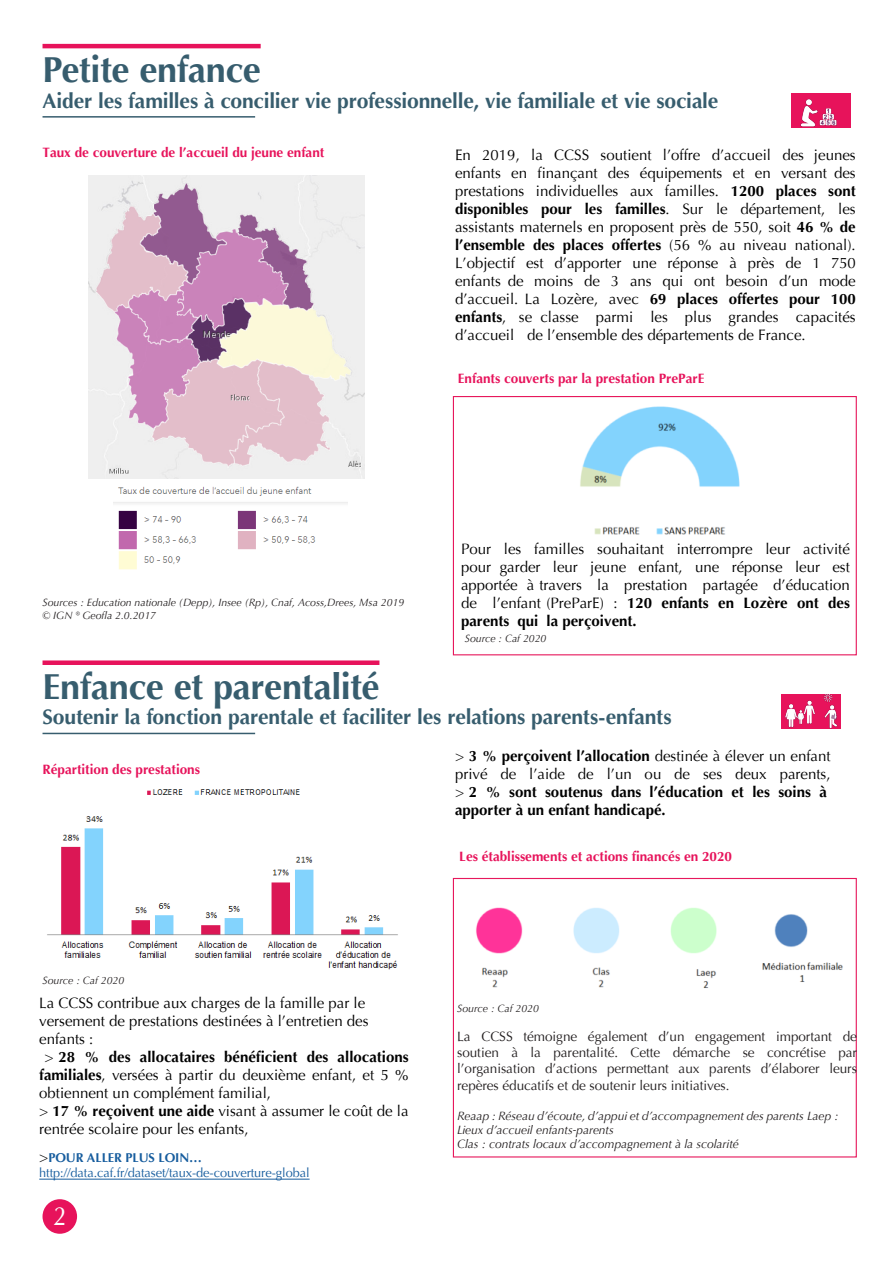
<style>
.page{position:relative;width:893px;height:1263px;background:#fff}
.page>*{position:absolute;margin:0;border:0;box-sizing:border-box;transform-origin:0 0}
.Titre{font:700 36px "Optima";letter-spacing:-.01em;color:#375d6e}
.t1{font:26.4px "CG Omega";color:#fff;scale:.91 1}
.Titre_1{font:700 21px "Optima";letter-spacing:-.01em;color:#375d6e}
.t2{font:15px/18px "Optima";color:#000;text-align:justify}
.t3{font:700 15px/18px "Optima";color:#000}
.t4{font:700 15px "Optima";color:#000}
.Source_tableau_Carte{font:13.5px/16.6px "Optima";letter-spacing:-.005em;color:#231f20;text-align:justify}
.titre_cartes_Graphes{font:700 13.5px "Optima";color:#e7135b}
.t5{font:12.75px/15.3px "Optima";letter-spacing:-.005em;color:#175d9e}
.Source_tableau_Carte-2{font:italic 12px/14.4px "Optima";letter-spacing:-.005em;color:#231f20}
.Source_tableau_Carte-3{font:italic 10.5px/12.6px "Optima";color:#231f20}
.s1{font-weight:700}
.s2{font-weight:400}
.s3{font-size:15px;color:#000}
</style>
<div class="page">
<div style="left:43px;top:1199px;width:34px;height:35px;background:#e7135b;border-radius:50%"></div>
<hr style="left:43px;top:44px;width:218px;height:4px;background:#e7135b">
<hr style="left:43px;top:116px;width:212px;height:2px;background:#375d6e">
<img style="left:791px;top:93px;width:59px;height:34px">
<div style="left:43px;top:660px;width:336px;height:5px;background:#e7135b"></div>
<hr style="left:43px;top:733px;width:212px;height:1px;background:#375d6e">
<svg style="left:781px;top:728px;width:60px;height:1px"></svg>
<div style="left:781px;top:694px;width:60px;height:34px;background:#e7135b"></div>
<img style="left:785px;top:694px;width:53px;height:34px">
<div style="left:453px;top:396px;width:404px;height:259px;border:1px solid #e7185c"></div>
<div style="left:453px;top:878px;width:404px;height:279px;border:1px solid #e7185c"></div>
<hr style="left:39px;top:1179px;width:271px;height:1px;background:#175d9e">
<img style="left:89px;top:176px;width:275px;height:303px">
<img style="left:113px;top:486px;width:234px;height:84px">
<img style="left:580px;top:406px;width:160px;height:129px">
<img style="left:47px;top:789px;width:351px;height:181px">
<img style="left:476px;top:907px;width:367px;height:81px">
<p class="Titre" style="left:43px;top:50px;width:220px">Petite enfance</p>
<p class="Titre_1" style="left:43px;top:88px;width:677px">Aider les familles à concilier vie professionnelle, vie familiale et vie sociale</p>
<p class="titre_cartes_Graphes" style="left:43px;top:145px;width:283px">Taux de couverture de l’accueil du jeune enfant</p>
<p class="t2" style="left:455px;top:146px;width:402px">En 2019, la CCSS soutient l’offre d’accueil des jeunes enfants en finançant des équipements et en versant des prestations individuelles aux familles. <span class="s1">12</span><span class="s1">00</span> <span class="s1">places sont disponibles pour les familles</span>. Sur le département, les assistants maternels en proposent près de 550, soit <span class="s1">46 % de l’ensemble des places offertes</span> (56 % au niveau national).<br>L’objectif est d’apporter une réponse à près de 1 750 enfants de moins de 3 ans qui ont besoin d’un mode d’accueil. La Lozère, avec <span class="s1">69 places offertes pour 100 enfants</span>, se classe parmi les plus grandes capacités d’accueil de l’ensemble des départements de France.</p>
<p class="titre_cartes_Graphes" style="left:458px;top:371px;width:248px">Enfants couverts par la prestation PreParE</p>
<p class="Source_tableau_Carte-3" style="left:42px;top:596px;width:363px">Sources : Education nationale (Depp), Insee (Rp), Cnaf, Acoss,Drees, Msa 2019 © IGN ® Geofla 2.0.2017</p>
<p class="t2" style="left:461px;top:540px;width:390px">Pour les familles souhaitant interrompre leur activité pour garder leur jeune enfant, une réponse leur est apportée à travers la prestation partagée d’éducation de l’enfant (PreParE) : <span class="s1">1</span><span class="s1">20</span> <span class="s1">enfants en Lozère ont des parents qui la perçoivent.</span></p>
<p class="Source_tableau_Carte-3" style="left:465px;top:633px;width:83px">Source : Caf 2020</p>
<p class="Titre" style="left:43px;top:666px;width:338px">Enfance et parentalité</p>
<p class="Titre_1" style="left:43px;top:705px;width:630px">Soutenir la fonction parentale et faciliter les relations parents-enfants</p>
<p class="titre_cartes_Graphes" style="left:43px;top:761px;width:159px">Répartition des prestations</p>
<p class="Source_tableau_Carte-3" style="left:43px;top:974px;width:83px">Source : Caf 2020</p>
<p class="t2" style="left:39px;top:994px;width:327px">La CCSS contribue aux charges de la famille par le</p>
<p class="t2" style="left:39px;top:1012px;width:331px">versement de prestations destinées à l’entretien des</p>
<p class="t2" style="left:39px;top:1030px;width:56px">enfants :</p>
<p class="t4" style="left:44px;top:1048px;width:366px"><span class="s2">&gt;</span> 28 % des allocataires bénéficient des allocations</p>
<p class="t2" style="left:39px;top:1066px;width:371px"><span class="s1">familiales</span>, versées à partir du deuxième enfant, et 5 %</p>
<p class="t2" style="left:39px;top:1084px;width:233px">obtiennent un complément familial,</p>
<p class="t2" style="left:39px;top:1102px;width:371px">&gt; <span class="s1">17 % reçoivent une aide</span> visant à assumer le coût de la</p>
<p class="t2" style="left:39px;top:1120px;width:211px">rentrée scolaire pour les enfants,</p>
<p class="t5" style="left:39px;top:1150px;width:272px"><span class="s3">&gt;</span><span class="s1">POUR ALLER PLUS LOIN… </span>http://data.caf.fr/dataset/taux-de-couverture-global</p>
<p class="t1" style="left:53px;top:1200px;width:16px">2</p>
<p class="t3" style="left:455px;top:747px;width:377px"><span class="s2">&gt;</span> 3 % perçoivent l’allocation <span class="s2">destinée à élever un enfant privé de l’aide de l’un ou de ses deux parents, &gt;</span> 2 % sont soutenus dans l’éducation et les soins à apporter à un enfant handicapé.</p>
<p class="titre_cartes_Graphes" style="left:459px;top:848px;width:274px">Les établissements et actions financés en 2020</p>
<p class="Source_tableau_Carte-3" style="left:457px;top:1002px;width:83px">Source : Caf 2020</p>
<p class="Source_tableau_Carte" style="left:457px;top:1028px;width:401px">La CCSS témoigne également d’un engagement important de soutien à la parentalité. Cette démarche se concrétise par l’organisation d’actions permettant aux parents d’élaborer leurs repères éducatifs et de soutenir leurs initiatives.</p>
<p class="Source_tableau_Carte-2" style="left:457px;top:1108px;width:383px">Reaap : Réseau d’écoute, d’appui et d’accompagnement des parents Laep :<br>Lieux d’accueil enfants-parents<br>Clas : contrats locaux d’accompagnement à la scolarité</p>
</div>
